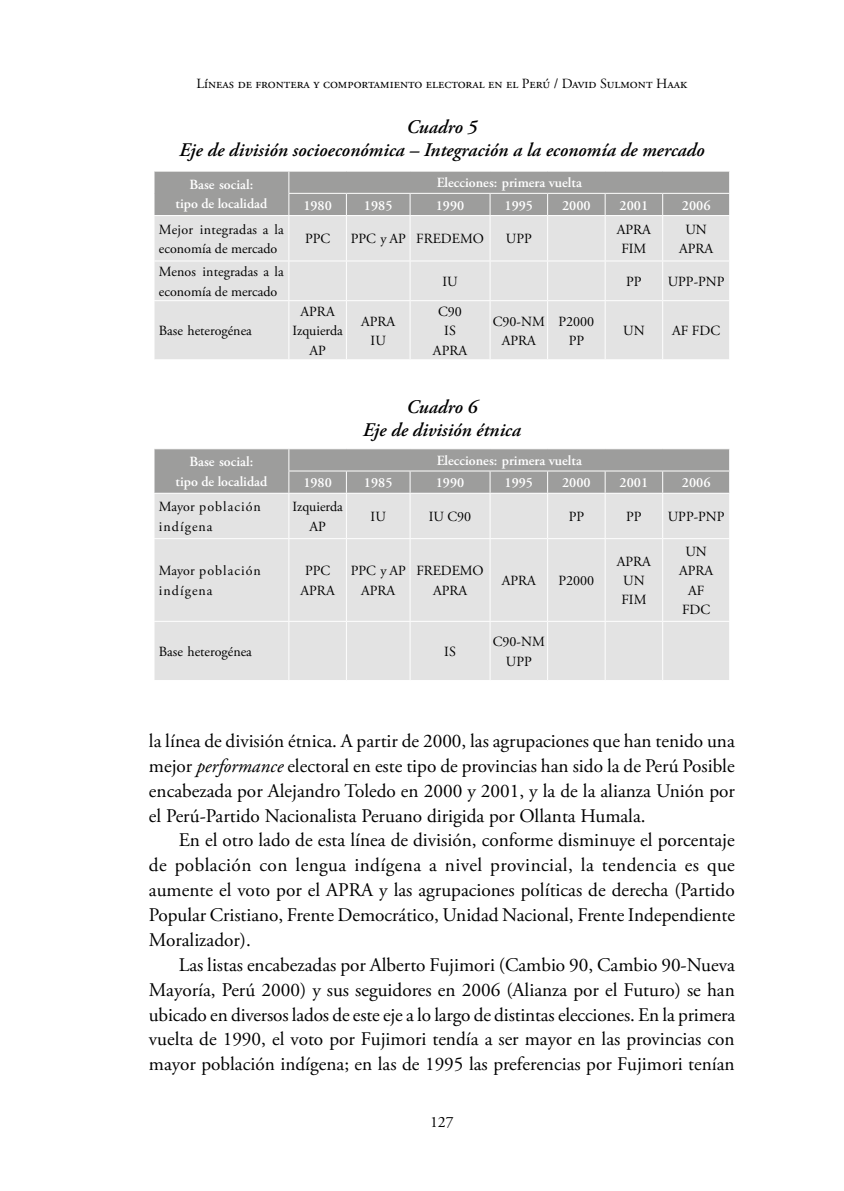
<style>
.page{position:relative;width:844px;height:1191px;background:#fff}
.page>*{position:absolute;margin:0;border:0;box-sizing:border-box;transform-origin:0 0}
.t1{font:19.25px/24.8px "Adobe Garamond Pro";color:#000;text-align:justify}
.t2{font:italic 600 19.25px/22.8px "Adobe Garamond Pro";color:#000;text-align:center}
.t3{font:15.75px "Adobe Garamond Pro";color:#000}
.t4{font:14px/19.2px "Adobe Garamond Pro";color:#000;text-align:center}
.t5{font:600 14px/19.2px "Adobe Garamond Pro";color:#fff;text-align:center}
.t6{font:14px/19.2px "Adobe Garamond Pro";letter-spacing:.075em;color:#000}
.s1{font-style:italic}
</style>
<div class="page">
<div style="left:154px;top:216px;width:575px;height:143px;background:#e3e3e3"></div>
<svg style="left:154px;top:171px;width:576px;height:44px;background:#a1a1a0"></svg>
<hr style="left:288px;top:216px;width:1px;height:44px;background:#fff">
<hr style="left:346px;top:216px;width:1px;height:44px;background:#fff">
<hr style="left:409px;top:216px;width:1px;height:44px;background:#fff">
<hr style="left:489px;top:216px;width:1px;height:44px;background:#fff">
<hr style="left:547px;top:216px;width:1px;height:44px;background:#fff">
<hr style="left:604px;top:216px;width:1px;height:44px;background:#fff">
<hr style="left:662px;top:216px;width:1px;height:44px;background:#fff">
<hr style="left:153px;top:260px;width:136px;height:1px;background:#fff">
<hr style="left:289px;top:260px;width:57px;height:1px;background:#fff">
<hr style="left:288px;top:261px;width:1px;height:39px;background:#fff">
<hr style="left:346px;top:260px;width:64px;height:1px;background:#fff">
<hr style="left:346px;top:261px;width:1px;height:39px;background:#fff">
<hr style="left:410px;top:260px;width:80px;height:1px;background:#fff">
<hr style="left:409px;top:261px;width:1px;height:39px;background:#fff">
<hr style="left:490px;top:260px;width:57px;height:1px;background:#fff">
<hr style="left:489px;top:261px;width:1px;height:39px;background:#fff">
<hr style="left:547px;top:260px;width:58px;height:1px;background:#fff">
<hr style="left:547px;top:261px;width:1px;height:39px;background:#fff">
<hr style="left:605px;top:260px;width:57px;height:1px;background:#fff">
<hr style="left:604px;top:261px;width:1px;height:39px;background:#fff">
<hr style="left:662px;top:260px;width:68px;height:1px;background:#fff">
<hr style="left:662px;top:261px;width:1px;height:39px;background:#fff">
<hr style="left:153px;top:300px;width:136px;height:1px;background:#fff">
<hr style="left:289px;top:300px;width:57px;height:1px;background:#fff">
<hr style="left:288px;top:301px;width:1px;height:58px;background:#fff">
<hr style="left:346px;top:300px;width:64px;height:1px;background:#fff">
<hr style="left:346px;top:301px;width:1px;height:58px;background:#fff">
<hr style="left:410px;top:300px;width:80px;height:1px;background:#fff">
<hr style="left:409px;top:301px;width:1px;height:58px;background:#fff">
<hr style="left:490px;top:300px;width:57px;height:1px;background:#fff">
<hr style="left:489px;top:301px;width:1px;height:58px;background:#fff">
<hr style="left:547px;top:300px;width:58px;height:1px;background:#fff">
<hr style="left:547px;top:301px;width:1px;height:58px;background:#fff">
<hr style="left:605px;top:300px;width:57px;height:1px;background:#fff">
<hr style="left:604px;top:301px;width:1px;height:58px;background:#fff">
<hr style="left:662px;top:300px;width:68px;height:1px;background:#fff">
<hr style="left:662px;top:301px;width:1px;height:58px;background:#fff">
<div style="left:154px;top:494px;width:575px;height:186px;background:#e3e3e3"></div>
<svg style="left:154px;top:449px;width:576px;height:44px;background:#a1a1a0"></svg>
<hr style="left:288px;top:493px;width:1px;height:45px;background:#fff">
<hr style="left:346px;top:493px;width:1px;height:45px;background:#fff">
<hr style="left:409px;top:493px;width:1px;height:45px;background:#fff">
<hr style="left:489px;top:493px;width:1px;height:45px;background:#fff">
<hr style="left:547px;top:493px;width:1px;height:45px;background:#fff">
<hr style="left:604px;top:493px;width:1px;height:45px;background:#fff">
<hr style="left:662px;top:493px;width:1px;height:45px;background:#fff">
<hr style="left:153px;top:538px;width:136px;height:1px;background:#fff">
<hr style="left:289px;top:538px;width:57px;height:1px;background:#fff">
<hr style="left:288px;top:539px;width:1px;height:82px;background:#fff">
<hr style="left:346px;top:538px;width:64px;height:1px;background:#fff">
<hr style="left:346px;top:539px;width:1px;height:82px;background:#fff">
<hr style="left:410px;top:538px;width:80px;height:1px;background:#fff">
<hr style="left:409px;top:539px;width:1px;height:82px;background:#fff">
<hr style="left:490px;top:538px;width:57px;height:1px;background:#fff">
<hr style="left:489px;top:539px;width:1px;height:82px;background:#fff">
<hr style="left:547px;top:538px;width:58px;height:1px;background:#fff">
<hr style="left:547px;top:539px;width:1px;height:82px;background:#fff">
<hr style="left:605px;top:538px;width:57px;height:1px;background:#fff">
<hr style="left:604px;top:539px;width:1px;height:82px;background:#fff">
<hr style="left:662px;top:538px;width:68px;height:1px;background:#fff">
<hr style="left:662px;top:539px;width:1px;height:82px;background:#fff">
<hr style="left:153px;top:621px;width:136px;height:1px;background:#fff">
<hr style="left:289px;top:621px;width:57px;height:1px;background:#fff">
<hr style="left:288px;top:622px;width:1px;height:58px;background:#fff">
<hr style="left:346px;top:621px;width:64px;height:1px;background:#fff">
<hr style="left:346px;top:622px;width:1px;height:58px;background:#fff">
<hr style="left:410px;top:621px;width:80px;height:1px;background:#fff">
<hr style="left:409px;top:622px;width:1px;height:58px;background:#fff">
<hr style="left:490px;top:621px;width:57px;height:1px;background:#fff">
<hr style="left:489px;top:622px;width:1px;height:58px;background:#fff">
<hr style="left:547px;top:621px;width:58px;height:1px;background:#fff">
<hr style="left:547px;top:622px;width:1px;height:58px;background:#fff">
<hr style="left:605px;top:621px;width:57px;height:1px;background:#fff">
<hr style="left:604px;top:622px;width:1px;height:58px;background:#fff">
<hr style="left:662px;top:621px;width:68px;height:1px;background:#fff">
<hr style="left:662px;top:622px;width:1px;height:58px;background:#fff">
<p class="t4" style="left:196px;top:75px;width:492px">Líneas de frontera y comportamiento electoral en el Perú / David Sulmont Haak</p>
<p class="t2" style="left:179px;top:116px;width:527px">Cuadro 5<br>Eje de división socioeconómica – Integración a la economía de mercado</p>
<p class="t5" style="left:175px;top:175px;width:93px">Base social:<br>tipo de localidad</p>
<p class="t5" style="left:436px;top:173px;width:147px">Elecciones: primera vuelta</p>
<p class="t5" style="left:303px;top:196px;width:30px">1980</p>
<p class="t5" style="left:364px;top:196px;width:30px">1985</p>
<p class="t5" style="left:435px;top:196px;width:30px">1990</p>
<p class="t5" style="left:504px;top:196px;width:30px">1995</p>
<p class="t5" style="left:562px;top:196px;width:30px">2000</p>
<p class="t5" style="left:619px;top:196px;width:30px">2001</p>
<p class="t5" style="left:681px;top:196px;width:30px">2006</p>
<p class="t4" style="left:159px;top:220px;width:126px;text-align:left">Mejor integradas a la economía de mercado</p>
<p class="t4" style="left:305px;top:230px;width:27px">PPC</p>
<p class="t4" style="left:350px;top:230px;width:135px">PPC y AP FREDEMO</p>
<p class="t4" style="left:505px;top:230px;width:27px">UPP</p>
<p class="t4" style="left:616px;top:220px;width:36px">APRA<br>FIM</p>
<p class="t4" style="left:679px;top:220px;width:36px">UN<br>APRA</p>
<p class="t4" style="left:159px;top:263px;width:126px;text-align:left">Menos integradas a la economía de mercado</p>
<p class="t4" style="left:442px;top:272px;width:17px">IU</p>
<p class="t4" style="left:626px;top:272px;width:17px">PP</p>
<p class="t4" style="left:667px;top:272px;width:58px">UPP-PNP</p>
<p class="t4" style="left:159px;top:322px;width:94px">Base heterogénea</p>
<p class="t4" style="left:292px;top:302px;width:52px">APRA<br>Izquierda<br>AP</p>
<p class="t4" style="left:361px;top:312px;width:36px">APRA<br>IU</p>
<p class="t4" style="left:433px;top:302px;width:36px">C90<br>IS<br>APRA</p>
<p class="t4" style="left:492px;top:312px;width:53px">C90-NM<br>APRA</p>
<p class="t4" style="left:558px;top:312px;width:37px">P2000<br>PP</p>
<p class="t4" style="left:623px;top:322px;width:23px">UN</p>
<p class="t4" style="left:672px;top:322px;width:49px">AF FDC</p>
<p class="t2" style="left:362px;top:396px;width:160px">Cuadro 6<br>Eje de división étnica</p>
<p class="t5" style="left:175px;top:452px;width:93px">Base social:<br>tipo de localidad</p>
<p class="t5" style="left:436px;top:451px;width:147px">Elecciones: primera vuelta</p>
<p class="t5" style="left:303px;top:473px;width:30px">1980</p>
<p class="t5" style="left:364px;top:473px;width:30px">1985</p>
<p class="t5" style="left:435px;top:473px;width:30px">1990</p>
<p class="t5" style="left:504px;top:473px;width:30px">1995</p>
<p class="t5" style="left:562px;top:473px;width:30px">2000</p>
<p class="t5" style="left:619px;top:473px;width:30px">2001</p>
<p class="t5" style="left:681px;top:473px;width:30px">2006</p>
<p class="t6" style="left:159px;top:498px;width:103px">Mayor población indígena</p>
<p class="t4" style="left:292px;top:498px;width:52px">Izquierda<br>AP</p>
<p class="t4" style="left:370px;top:507px;width:17px">IU</p>
<p class="t4" style="left:429px;top:507px;width:44px">IU C90</p>
<p class="t4" style="left:568px;top:507px;width:17px">PP</p>
<p class="t4" style="left:626px;top:507px;width:17px">PP</p>
<p class="t4" style="left:667px;top:507px;width:58px">UPP-PNP</p>
<p class="t6" style="left:159px;top:562px;width:103px">Mayor población indígena</p>
<p class="t4" style="left:300px;top:562px;width:36px">PPC<br>APRA</p>
<p class="t4" style="left:350px;top:562px;width:57px">PPC y AP<br>APRA</p>
<p class="t4" style="left:416px;top:562px;width:69px">FREDEMO<br>APRA</p>
<p class="t4" style="left:501px;top:571px;width:36px">APRA</p>
<p class="t4" style="left:558px;top:571px;width:37px">P2000</p>
<p class="t4" style="left:616px;top:552px;width:36px">APRA<br>UN<br>FIM</p>
<p class="t4" style="left:679px;top:542px;width:36px">UN<br>APRA<br>AF<br>FDC</p>
<p class="t4" style="left:159px;top:642px;width:94px">Base heterogénea</p>
<p class="t4" style="left:444px;top:642px;width:13px">IS</p>
<p class="t4" style="left:492px;top:633px;width:53px">C90-NM<br>UPP</p>
<p class="t1" style="left:149px;top:729px;width:587px">la línea de división étnica. A partir de 2000, las agrupaciones que han tenido una mejor <span class="s1">performance</span> electoral en este tipo de provincias han sido la de Perú Posible encabezada por Alejandro Toledo en 2000 y 2001, y la de la alianza Unión por el Perú-Partido Nacionalista Peruano dirigida por Ollanta Humala.</p>
<p class="t1" style="left:149px;top:828px;width:587px;text-indent:30px">En el otro lado de esta línea de división, conforme disminuye el porcentaje de población con lengua indígena a nivel provincial, la tendencia es que aumente el voto por el APRA y las agrupaciones políticas de derecha (Partido Popular Cristiano, Frente Democrático, Unidad Nacional, Frente Independiente Moralizador).</p>
<p class="t1" style="left:149px;top:953px;width:587px;text-indent:30px">Las listas encabezadas por Alberto Fujimori (Cambio 90, Cambio 90-Nueva Mayoría, Perú 2000) y sus seguidores en 2006 (Alianza por el Futuro) se han ubicado en diversos lados de este eje a lo largo de distintas elecciones. En la primera vuelta de 1990, el voto por Fujimori tendía a ser mayor en las provincias con mayor población indígena; en las de 1995 las preferencias por Fujimori tenían</p>
<p class="t3" style="left:430px;top:1112px;width:25px">127</p>
</div>
